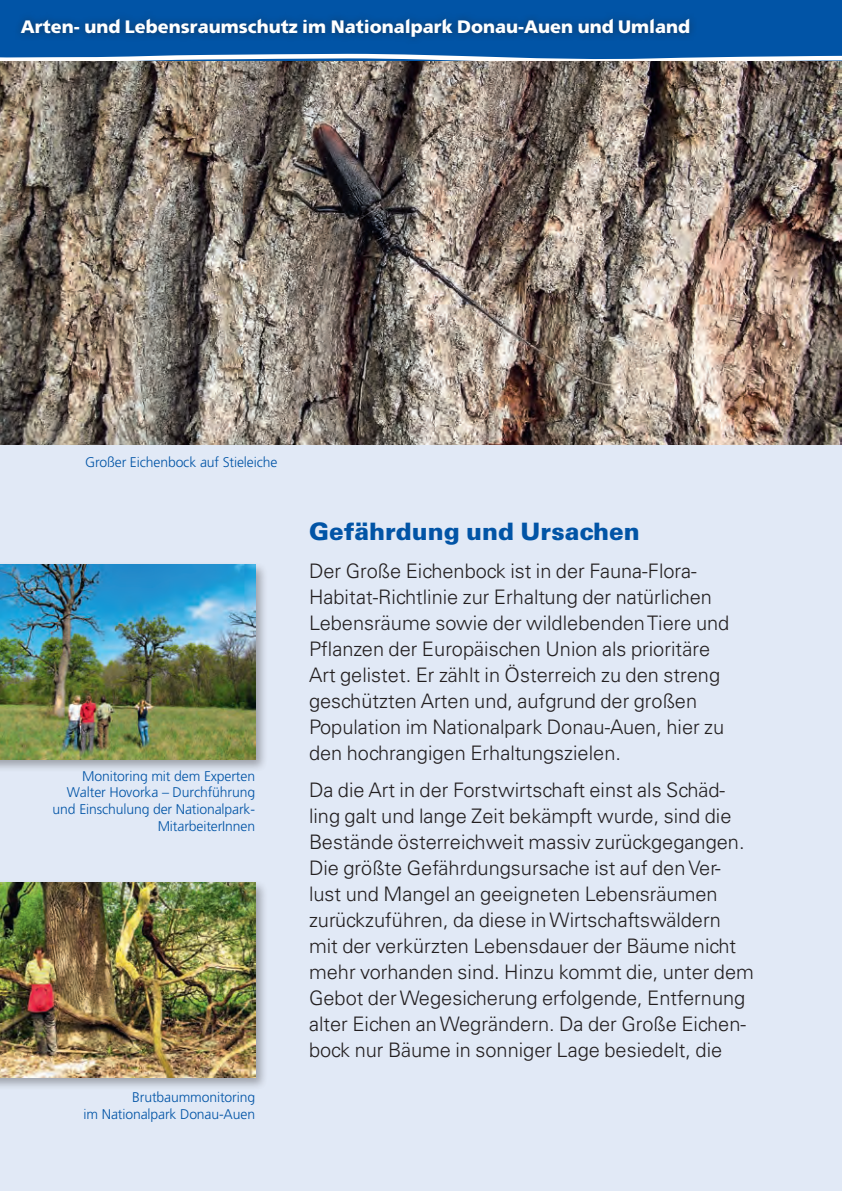
<style>
.page{position:relative;width:842px;height:1191px;background:#e1e9f6}
.page>*{position:absolute;margin:0;border:0;box-sizing:border-box;transform-origin:0 0}
.t1{font:900 24px "Univers CE";color:#0154a6}
.t2{font:300 20px/26px "Univers CE";color:#231f20}
.t3{font:900 18px "Freeway";color:#fff}
.t4{font:300 14px/16.8px "Freeway";letter-spacing:-.01em;color:#0154a6;text-align:right}
</style>
<div class="page">
<div style="left:0;top:879px;width:268px;height:212px;background:#231f20;opacity:.35"></div>
<img style="left:0;top:883px;width:255px;height:194px">
<div style="left:0;top:561px;width:268px;height:212px;background:#231f20;opacity:.35"></div>
<img style="left:0;top:565px;width:255px;height:194px">
<div style="left:0;top:0;width:842px;height:61px;background:#0154a6"></div>
<div style="left:13px;top:11px;width:685px;height:34px;background:#231f20;opacity:.55"></div>
<svg style="left:0;top:53px;width:842px;height:8px"></svg>
<img style="left:0;top:61px;width:842px;height:383px">
<p class="t3" style="left:21px;top:16px;width:671px">Arten- und Lebensraumschutz im Nationalpark Donau-Auen und Umland</p>
<p class="t4" style="left:85px;top:453px;width:194px">Großer Eichenbock auf Stieleiche</p>
<p class="t4" style="left:53px;top:767px;width:204px">Monitoring mit dem Experten<br>Walter Hovorka – Durchführung und Einschulung der Nationalpark-<br>MitarbeiterInnen</p>
<p class="t4" style="left:84px;top:1088px;width:173px">Brutbaummonitoring<br>im Nationalpark Donau-Auen</p>
<p class="t1" style="left:309px;top:517px;width:332px">Gefährdung und Ursachen</p>
<p class="t2" style="left:309px;top:558px;width:422px">Der Große Eichenbock ist in der Fauna-Flora-Habitat-Richtlinie zur Erhaltung der natürlichen Lebensräume sowie der wildlebenden Tiere und Pflanzen der Europäischen Union als prioritäre Art gelistet. Er zählt in Österreich zu den streng geschützten Arten und, aufgrund der großen Population im Nationalpark Donau-Auen, hier zu den hochrangigen Erhaltungszielen.</p>
<p class="t2" style="left:309px;top:777px;width:446px">Da die Art in der Forstwirtschaft einst als Schäd&shy;ling galt und lange Zeit bekämpft wurde, sind die Bestände österreichweit massiv zurückgegangen.<br>Die größte Gefährdungsursache ist auf den Ver&shy;lust und Mangel an geeigneten Lebensräumen zurückzuführen, da diese in Wirtschaftswäldern mit der verkürzten Lebensdauer der Bäume nicht mehr vorhanden sind. Hinzu kommt die, unter dem Gebot der Wegesicherung erfolgende, Entfernung alter Eichen an Wegrändern. Da der Große Eichen&shy;bock nur Bäume in sonniger Lage besiedelt, die</p>
</div>
